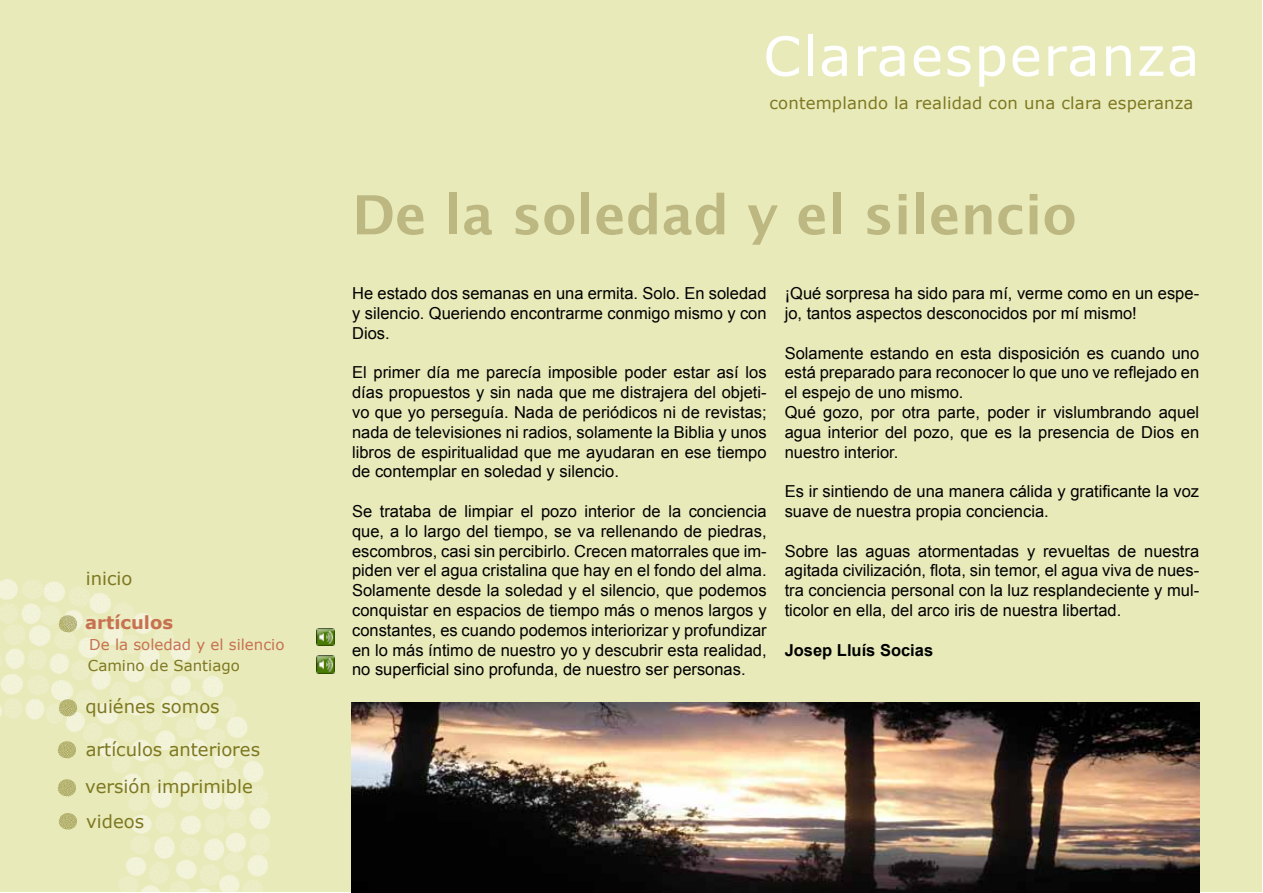
<style>
.page{position:relative;width:1263px;height:893px;background:#fff}
.page>*{position:absolute;margin:0;border:0;box-sizing:border-box;transform-origin:0 0}
.t1{font:700 54px "Lucida Grande";color:#bdb881}
.t2{font:54px "Verdana";letter-spacing:.03em;color:#fff}
.t3{font:18px/36.6px "Verdana";color:#7e7820}
.t4{font:700 18px "Verdana";color:#c77150}
.t5{font:16.5px/19.8px "Arial";color:#000;text-align:justify}
.t6{font:16.5px "Verdana";letter-spacing:.01em;color:#7e7820}
.t7{font:700 16.5px "Arial";color:#000}
.t8{font:15px "Verdana";color:#c77150}
.t9{font:15px "Verdana";color:#7e7820}
</style>
<div class="page">
<div style="left:1px;top:1px;width:1261px;height:891px;background:#e8eaba"></div>
<img style="left:0;top:468px;width:335px;height:424px">
<img style="left:54px;top:609px;width:28px;height:28px">
<img style="left:54px;top:694px;width:28px;height:28px">
<img style="left:54px;top:736px;width:27px;height:27px">
<img style="left:316px;top:656px;width:18px;height:17px">
<img style="left:316px;top:628px;width:18px;height:18px">
<img style="left:54px;top:774px;width:28px;height:28px">
<img style="left:55px;top:807px;width:28px;height:28px">
<img style="left:352px;top:702px;width:847px;height:191px">
<p class="t3" style="left:86px;top:561px;width:48px">inicio</p>
<p class="t4" style="left:85px;top:610px;width:89px">artículos</p>
<p class="t8" style="left:89px;top:634px;width:197px">De la soledad y el silencio</p>
<p class="t9" style="left:88px;top:655px;width:153px">Camino de Santiago</p>
<p class="t3" style="left:85px;top:688px;width:136px">quiénes somos</p>
<p class="t3" style="left:85px;top:732px;width:176px">artículos anteriores versión imprimible</p>
<p class="t3" style="left:86px;top:803px;width:59px">videos</p>
<h1 class="t2" style="left:763px;top:22px;width:438px">Claraesperanza</h1>
<p class="t6" style="left:769px;top:93px;width:426px">contemplando la realidad con una clara esperanza</p>
<h1 class="t1" style="left:352px;top:171px;width:726px">De la soledad y el silencio</h1>
<p class="t5" style="left:352px;top:284px;width:416px">He estado dos semanas en una ermita. Solo. En soledad y silencio. Queriendo encontrarme conmigo mismo y con Dios.</p>
<p class="t5" style="left:352px;top:363px;width:416px">El primer día me parecía imposible poder estar así los días propuestos y sin nada que me distrajera del objeti&shy;vo que yo perseguía. Nada de periódicos ni de revistas; nada de televisiones ni radios, solamente la Biblia y unos libros de espiritualidad que me ayudaran en ese tiempo de contemplar en soledad y silencio.</p>
<p class="t5" style="left:352px;top:501px;width:416px">Se trataba de limpiar el pozo interior de la conciencia que, a lo largo del tiempo, se va rellenando de piedras, escombros, casi sin percibirlo. Crecen matorrales que im&shy;piden ver el agua cristalina que hay en el fondo del alma.<br>Solamente desde la soledad y el silencio, que podemos conquistar en espacios de tiempo más o menos largos y constantes, es cuando podemos interiorizar y profundizar en lo más íntimo de nuestro yo y descubrir esta realidad, no superficial sino profunda, de nuestro ser personas.</p>
<p class="t5" style="left:785px;top:284px;width:416px">¡Qué sorpresa ha sido para mí, verme como en un espe&shy;jo, tantos aspectos desconocidos por mí mismo!</p>
<p class="t5" style="left:785px;top:343px;width:416px;text-align:left">Solamente estando en esta disposición es cuando uno está preparado para reconocer lo que uno ve reflejado en el espejo de uno mismo.<br>Qué gozo, por otra parte, poder ir vislumbrando aquel agua interior del pozo, que es la presencia de Dios en nuestro interior.</p>
<p class="t5" style="left:785px;top:482px;width:416px">Es ir sintiendo de una manera cálida y gratificante la voz suave de nuestra propia conciencia.</p>
<p class="t5" style="left:785px;top:541px;width:416px">Sobre las aguas atormentadas y revueltas de nuestra agitada civilización, flota, sin temor, el agua viva de nues&shy;tra conciencia personal con la luz resplandeciente y mul&shy;ticolor en ella, del arco iris de nuestra libertad.</p>
<p class="t7" style="left:785px;top:639px;width:150px">Josep Lluís Socias</p>
</div>
